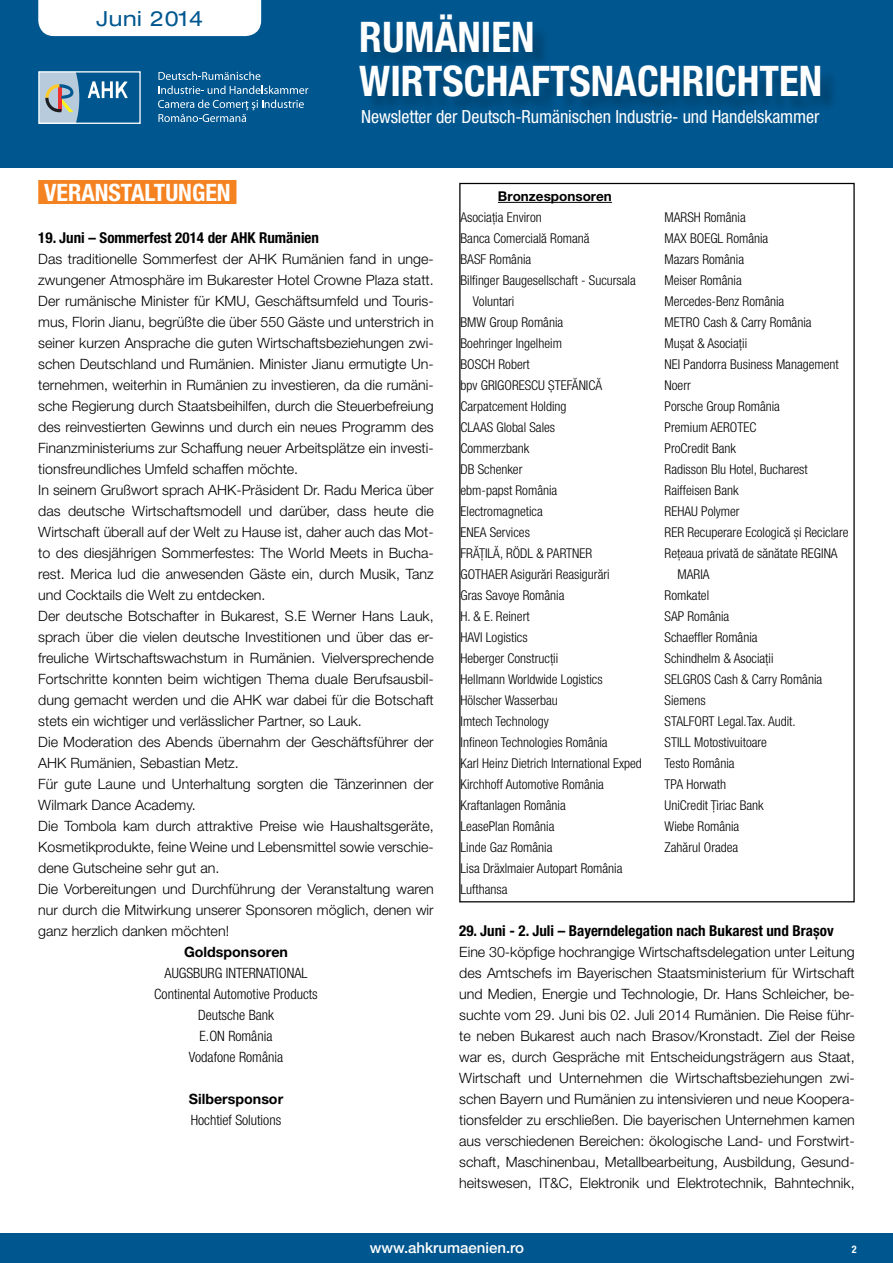
<style>
.page{position:relative;width:893px;height:1263px;background:#fff}
.page>*{position:absolute;margin:0;border:0;box-sizing:border-box;transform-origin:0 0}
.t1{font:700 condensed 42.3px/44px "Helvetica Neue LT Pro";color:#fff}
.t2{font:700 condensed 24px "Helvetica Neue LT Pro";color:#fff}
.t3{font:expanded 20.85px "Helvetica Neue LT Pro";letter-spacing:.03em;color:#005790}
.t4{font:condensed 18px "Helvetica Neue LT Pro";letter-spacing:-.005em;color:#fff}
.t5{font:700 condensed 15px "Helvetica Neue LT Pro";color:#000}
.t6{font:500 15px "Helvetica Neue LT Pro";color:#fff}
.t7{font:300 14.25px/21px "Helvetica Neue LT Pro";color:#000}
.t8{font:300 condensed 14.25px/21px "Helvetica Neue LT Pro";color:#000;text-align:center}
.t9{font:700 14.25px "Helvetica Neue LT Pro";color:#000}
.t10{font:300 condensed 13.5px "Helvetica Neue LT Pro";color:#000}
.t11{font:700 13.5px "Helvetica Neue LT Pro";color:#000}
.t12{font:700 condensed 10.5px "Helvetica Neue LT Pro";color:#fff}
</style>
<div class="page">
<div style="left:0;top:1233px;width:893px;height:30px;background:#005790"></div>
<div style="left:0;top:0;width:893px;height:168px;background:#005790"></div>
<div style="left:38px;top:0;width:223px;height:36px;background:#fff"></div>
<div style="left:363px;top:16px;width:476px;height:99px;background:#000;opacity:.25"></div>
<div style="left:40px;top:72px;width:100px;height:51px;background:#b7cbdc"></div>
<svg style="left:45px;top:73px;width:94px;height:49px"></svg>
<div style="left:38px;top:71px;width:103px;height:53px;border:1px solid #fff"></div>
<svg style="left:158px;top:72px;width:102px;height:8px"></svg>
<svg style="left:159px;top:86px;width:149px;height:8px"></svg>
<svg style="left:158px;top:100px;width:146px;height:22px"></svg>
<div style="left:38px;top:180px;width:198px;height:24px;background:#f58220"></div>
<hr style="left:498px;top:202px;width:114px;height:1px;background:#000">
<h3 class="t3" style="left:96px;top:7px;width:108px">Juni 2014</h3>
<h1 class="t1" style="left:359px;top:14px;width:464px">Rumänien<br>Wirtschaftsnachrichten</h1>
<p class="t4" style="left:361px;top:106px;width:460px">Newsletter der Deutsch-Rumänischen Industrie- und Handelskammer</p>
<h2 class="t2" style="left:44px;top:178px;width:188px">veranstaltungen</h2>
<p class="t5" style="left:38px;top:229px;width:282px">19. Juni – Sommerfest 2014 der AHK Rumänien</p>
<p class="t7" style="left:38px;top:248px;width:397px">Das traditionelle Sommerfest der AHK Rumänien fand in unge&shy;zwungener Atmosphäre im Bukarester Hotel Crowne Plaza statt.<br>Der rumänische Minister für KMU, Geschäftsumfeld und Touris&shy;mus, Florin Jianu, begrüßte die über 550 Gäste und unterstrich in seiner kurzen Ansprache die guten Wirtschaftsbeziehungen zwi&shy;schen Deutschland und Rumänien. Minister Jianu ermutigte Un&shy;ternehmen, weiterhin in Rumänien zu investieren, da die rumäni&shy;sche Regierung durch Staatsbeihilfen, durch die Steuerbefreiung des reinvestierten Gewinns und durch ein neues Programm des Finanzministeriums zur Schaffung neuer Arbeitsplätze ein investi&shy;tionsfreundliches Umfeld schaffen möchte.<br>In seinem Grußwort sprach AHK-Präsident Dr. Radu Merica über das deutsche Wirtschaftsmodell und darüber, dass heute die Wirtschaft überall auf der Welt zu Hause ist, daher auch das Mot&shy;to des diesjährigen Sommerfestes: The World Meets in Bucha&shy;rest. Merica lud die anwesenden Gäste ein, durch Musik, Tanz und Cocktails die Welt zu entdecken.<br>Der deutsche Botschafter in Bukarest, S.E Werner Hans Lauk, sprach über die vielen deutsche Investitionen und über das er&shy;freuliche Wirtschaftswachstum in Rumänien. Vielversprechende Fortschritte konnten beim wichtigen Thema duale Berufsausbil&shy;dung gemacht werden und die AHK war dabei für die Botschaft stets ein wichtiger und verlässlicher Partner, so Lauk.<br>Die Moderation des Abends übernahm der Geschäftsführer der AHK Rumänien, Sebastian Metz.<br>Für gute Laune und Unterhaltung sorgten die Tänzerinnen der Wilmark Dance Academy.<br>Die Tombola kam durch attraktive Preise wie Haushaltsgeräte, Kosmetikprodukte, feine Weine und Lebensmittel sowie verschie&shy;dene Gutscheine sehr gut an.<br>Die Vorbereitungen und Durchführung der Veranstaltung waren nur durch die Mitwirkung unserer Sponsoren möglich, denen wir ganz herzlich danken möchten!</p>
<p class="t9" style="left:184px;top:943px;width:105px">Goldsponsoren</p>
<p class="t8" style="left:154px;top:963px;width:165px">AUGSBURG INTERNATIONAL<br>Continental Automotive Products<br>Deutsche Bank<br>E.ON România<br>Vodafone România</p>
<p class="t9" style="left:189px;top:1090px;width:96px">Silbersponsor</p>
<p class="t8" style="left:191px;top:1110px;width:92px">Hochtief Solutions</p>
<p class="t11" style="left:498px;top:188px;width:116px">Bronzesponsoren</p>
<p class="t10" style="left:460px;top:209px;width:83px">Asociaţia Environ</p>
<p class="t10" style="left:460px;top:230px;width:130px">Banca Comercială Romană</p>
<p class="t10" style="left:460px;top:252px;width:72px">BASF România</p>
<p class="t10" style="left:460px;top:273px;width:177px">Bilfinger Baugesellschaft - Sucursala</p>
<p class="t10" style="left:473px;top:294px;width:43px">Voluntari</p>
<p class="t10" style="left:460px;top:315px;width:104px">BMW Group România</p>
<p class="t10" style="left:460px;top:336px;width:103px">Boehringer Ingelheim</p>
<p class="t10" style="left:460px;top:357px;width:71px">BOSCH Robert</p>
<p class="t10" style="left:460px;top:378px;width:143px">bpv GRIGORESCU ŞTEFĂNICĂ</p>
<p class="t10" style="left:460px;top:399px;width:108px">Carpatcement Holding</p>
<p class="t10" style="left:460px;top:420px;width:96px">CLAAS Global Sales</p>
<p class="t10" style="left:460px;top:441px;width:70px">Commerzbank</p>
<p class="t10" style="left:460px;top:462px;width:63px">DB Schenker</p>
<p class="t10" style="left:460px;top:483px;width:98px">ebm-papst România</p>
<p class="t10" style="left:460px;top:504px;width:84px">Electromagnetica</p>
<p class="t10" style="left:460px;top:525px;width:71px">ENEA Services</p>
<p class="t10" style="left:460px;top:546px;width:133px">FRĂŢILĂ, RÖDL &amp; PARTNER</p>
<p class="t10" style="left:460px;top:567px;width:151px">GOTHAER Asigurări Reasigurări</p>
<p class="t10" style="left:460px;top:588px;width:106px">Gras Savoye România</p>
<p class="t10" style="left:460px;top:609px;width:71px">H. &amp; E. Reinert</p>
<p class="t10" style="left:460px;top:630px;width:69px">HAVI Logistics</p>
<p class="t10" style="left:460px;top:651px;width:99px">Heberger Construcţii</p>
<p class="t10" style="left:460px;top:672px;width:144px">Hellmann Worldwide Logistics</p>
<p class="t10" style="left:460px;top:693px;width:99px">Hölscher Wasserbau</p>
<p class="t10" style="left:460px;top:714px;width:90px">Imtech Technology</p>
<p class="t10" style="left:460px;top:735px;width:149px">Infineon Technologies România</p>
<p class="t10" style="left:460px;top:756px;width:183px">Karl Heinz Dietrich International Exped</p>
<p class="t10" style="left:460px;top:777px;width:145px">Kirchhoff Automotive România</p>
<p class="t10" style="left:460px;top:798px;width:107px">Kraftanlagen România</p>
<p class="t10" style="left:460px;top:819px;width:95px">LeasePlan România</p>
<p class="t10" style="left:460px;top:840px;width:93px">Linde Gaz România</p>
<p class="t10" style="left:460px;top:861px;width:163px">Lisa Dräxlmaier Autopart România</p>
<p class="t10" style="left:460px;top:882px;width:48px">Lufthansa</p>
<p class="t10" style="left:665px;top:210px;width:83px">MARSH România</p>
<p class="t10" style="left:665px;top:231px;width:105px">MAX BOEGL România</p>
<p class="t10" style="left:665px;top:252px;width:81px">Mazars România</p>
<p class="t10" style="left:665px;top:273px;width:79px">Meiser România</p>
<p class="t10" style="left:665px;top:294px;width:121px">Mercedes-Benz România</p>
<p class="t10" style="left:665px;top:315px;width:148px">METRO Cash &amp; Carry România</p>
<p class="t10" style="left:665px;top:336px;width:84px">Muşat &amp; Asociaţii</p>
<p class="t10" style="left:665px;top:357px;width:176px">NEI Pandorra Business Management</p>
<p class="t10" style="left:665px;top:378px;width:28px">Noerr</p>
<p class="t10" style="left:665px;top:399px;width:117px">Porsche Group România</p>
<p class="t10" style="left:665px;top:420px;width:93px">Premium AEROTEC</p>
<p class="t10" style="left:665px;top:441px;width:73px">ProCredit Bank</p>
<p class="t10" style="left:665px;top:462px;width:145px">Radisson Blu Hotel, Bucharest</p>
<p class="t10" style="left:665px;top:483px;width:76px">Raiffeisen Bank</p>
<p class="t10" style="left:665px;top:504px;width:77px">REHAU Polymer</p>
<p class="t10" style="left:665px;top:525px;width:185px">RER Recuperare Ecologică şi Reciclare</p>
<p class="t10" style="left:665px;top:546px;width:175px">Reţeaua privată de sănătate REGINA</p>
<p class="t10" style="left:678px;top:567px;width:33px">MARIA</p>
<p class="t10" style="left:665px;top:588px;width:46px">Romkatel</p>
<p class="t10" style="left:665px;top:609px;width:66px">SAP România</p>
<p class="t10" style="left:665px;top:630px;width:94px">Schaeffler România</p>
<p class="t10" style="left:665px;top:651px;width:110px">Schindhelm &amp; Asociaţii</p>
<p class="t10" style="left:665px;top:672px;width:159px">SELGROS Cash &amp; Carry România</p>
<p class="t10" style="left:665px;top:693px;width:42px">Siemens</p>
<p class="t10" style="left:665px;top:714px;width:133px">STALFORT Legal.Tax. Audit.</p>
<p class="t10" style="left:665px;top:735px;width:104px">STILL Motostivuitoare</p>
<p class="t10" style="left:665px;top:756px;width:71px">Testo România</p>
<p class="t10" style="left:665px;top:777px;width:63px">TPA Horwath</p>
<p class="t10" style="left:665px;top:798px;width:101px">UniCredit Ţiriac Bank</p>
<p class="t10" style="left:665px;top:819px;width:76px">Wiebe România</p>
<p class="t10" style="left:665px;top:840px;width:75px">Zahărul Oradea</p>
<p class="t5" style="left:459px;top:922px;width:376px">29. Juni - 2. Juli – Bayerndelegation nach Bukarest und Brașov</p>
<p class="t7" style="left:459px;top:941px;width:397px;text-align:justify">Eine 30-köpfige hochrangige Wirtschaftsdelegation unter Leitung des Amtschefs im Bayerischen Staatsministerium für Wirtschaft und Medien, Energie und Technologie, Dr. Hans Schleicher, be&shy;suchte vom 29. Juni bis 02. Juli 2014 Rumänien. Die Reise führ&shy;te neben Bukarest auch nach Brasov/Kronstadt. Ziel der Reise war es, durch Gespräche mit Entscheidungsträgern aus Staat, Wirtschaft und Unternehmen die Wirtschaftsbeziehungen zwi&shy;schen Bayern und Rumänien zu intensivieren und neue Koopera&shy;tionsfelder zu erschließen. Die bayerischen Unternehmen kamen aus verschiedenen Bereichen: ökologische Land- und Forstwirt&shy;schaft, Maschinenbau, Metallbearbeitung, Ausbildung, Gesund&shy;heitswesen, IT&amp;C, Elektronik und Elektrotechnik, Bahntechnik,</p>
<p class="t6" style="left:370px;top:1239px;width:156px">www.ahkrumaenien.ro</p>
<p class="t12" style="left:852px;top:1242px;width:6px">2</p>
</div>
